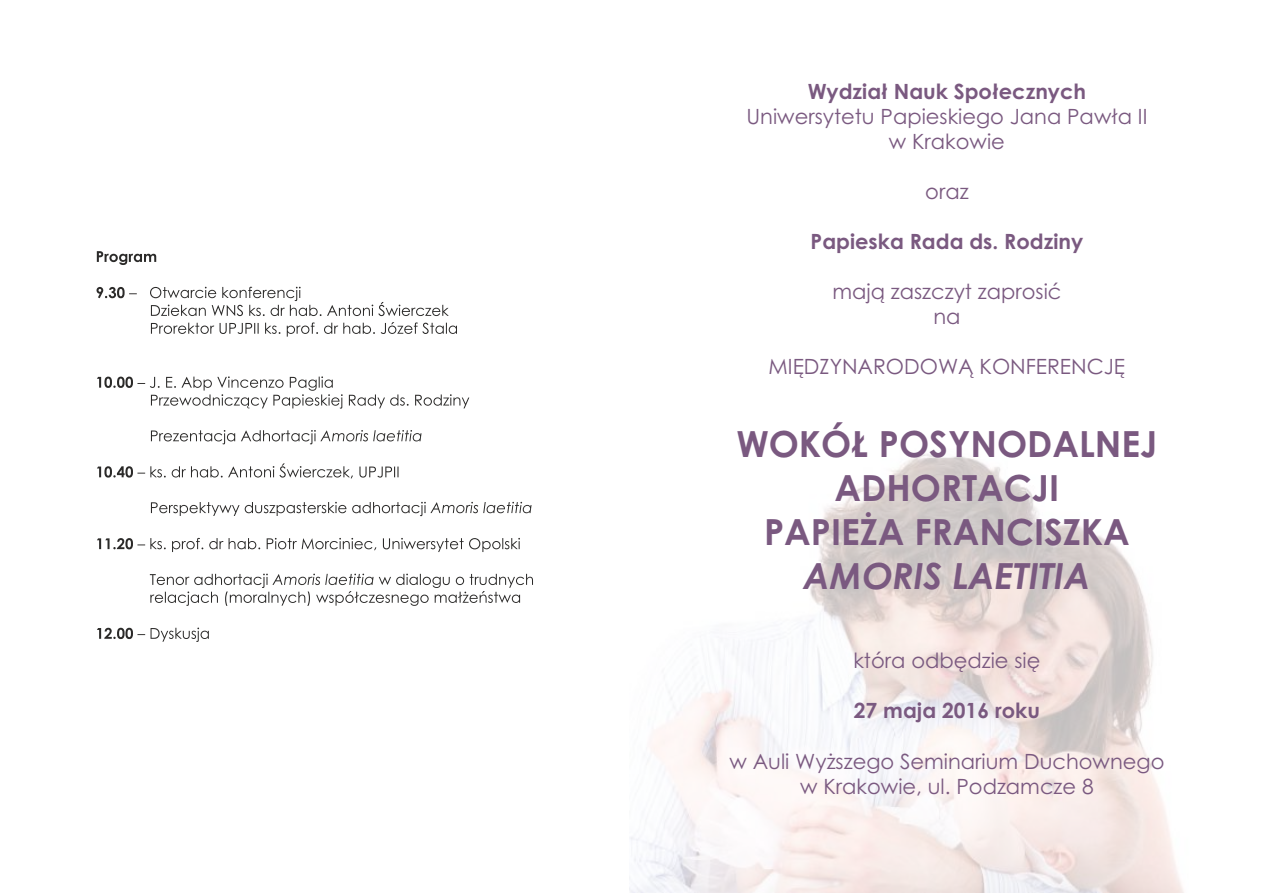
<style>
.page{position:relative;width:1263px;height:893px;background:#fff}
.page>*{position:absolute;margin:0;border:0;box-sizing:border-box;transform-origin:0 0}
.t1{font:700 36px/43.7px "Century Gothic";color:#7a5980;text-align:center}
.t2{font:italic 700 36px "Century Gothic";color:#7a5980}
.t3{font:21px/25px "Century Gothic";color:#7a5980;text-align:center}
.t4{font:700 21px "Century Gothic";color:#7a5980}
</style>
<div class="page">
<img style="left:629px;top:454px;width:555px;height:439px">
<svg style="left:97px;top:251px;width:436px;height:391px"></svg>
<p class="t4" style="left:808px;top:83px;width:280px">Wydział Nauk Społecznych</p>
<p class="t3" style="left:746px;top:105px;width:402px">Uniwersytetu Papieskiego Jana Pawła II w Krakowie</p>
<p class="t3" style="left:925px;top:180px;width:45px">oraz</p>
<p class="t4" style="left:811px;top:233px;width:274px">Papieska Rada ds. Rodziny</p>
<p class="t3" style="left:832px;top:281px;width:231px">mają zaszczyt zaprosić na</p>
<p class="t3" style="left:769px;top:356px;width:358px">MIĘDZYNARODOWĄ KONFERENCJĘ</p>
<h1 class="t1" style="left:736px;top:426px;width:423px">WOKÓŁ POSYNODALNEJ<br>ADHORTACJI<br>PAPIEŻA FRANCISZKA</h1>
<h1 class="t2" style="left:803px;top:562px;width:289px">AMORIS LAETITIA</h1>
<p class="t3" style="left:853px;top:650px;width:188px">która odbędzie się</p>
<p class="t4" style="left:854px;top:703px;width:188px">27 maja 2016 roku</p>
<p class="t3" style="left:729px;top:750px;width:436px">w Auli Wyższego Seminarium Duchownego w Krakowie, ul. Podzamcze 8</p>
</div>
